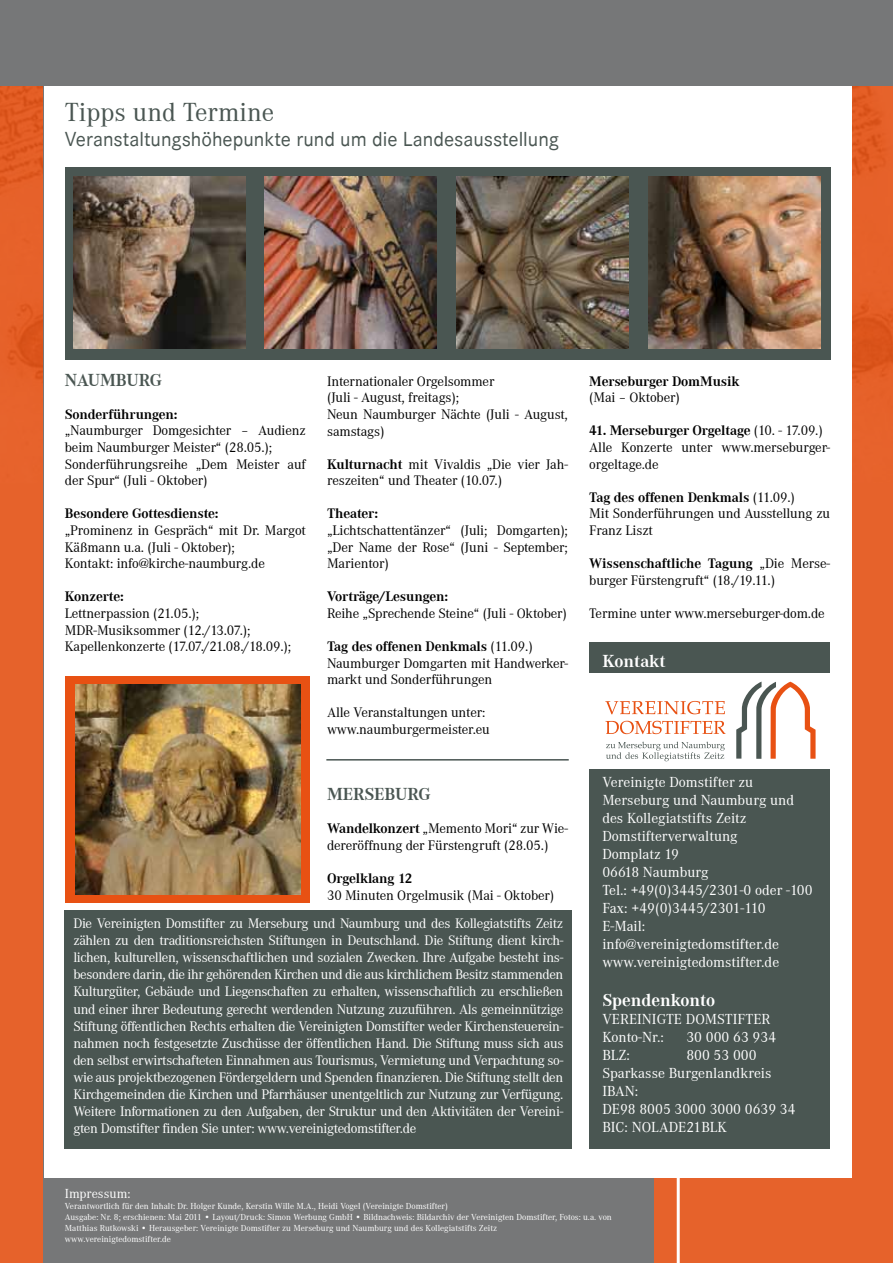
<style>
.page{position:relative;width:893px;height:1263px;background:#fff}
.page>*{position:absolute;margin:0;border:0;box-sizing:border-box;transform-origin:0 0}
.t1{font:27px "Corporate A";color:#4a5652}
.t2{font:21px "Corporate S";color:#4a5652}
.t3{font:700 18px "Corporate A";color:#fff}
.t4{font:700 18px "Corporate A";letter-spacing:-.01em;color:#4a5652}
.t5{font:15px/18px "Corporate A";color:#fff}
.t6{font:14.25px/16.6px "Corporate A";letter-spacing:-.01em;color:#000}
.t7{font:14.25px/17.1px "Corporate A";letter-spacing:-.025em;color:#fff;text-align:justify}
.t8{font:700 14.25px "Corporate A";letter-spacing:-.01em;color:#000}
.t9{font:13.5px "Corporate A";color:#fff}
.t10{font:9px/10.8px "Corporate A";color:#fff}
.s1{font-weight:700}
</style>
<div class="page">
<div style="left:0;top:0;width:44px;height:1263px;background:#e6622b"></div>
<div style="left:650px;top:0;width:243px;height:1263px;background:linear-gradient(to bottom,#e35e25,#e7642d)"></div>
<div style="left:44px;top:0;width:610px;height:1263px;background:#767778"></div>
<hr style="left:677px;top:0;width:3px;height:1263px;background:#fff">
<div style="left:44px;top:85px;width:807px;height:1093px;background:#fff"></div>
<div style="left:0;top:0;width:10px;height:85px;background:#767778"></div>
<div style="left:10px;top:0;width:883px;height:85px;background:#767778"></div>
<div style="left:65px;top:910px;width:507px;height:238px;background:#4a5652"></div>
<div style="left:590px;top:642px;width:240px;height:506px;background:#4a5652"></div>
<div style="left:589px;top:673px;width:241px;height:96px;background:#fff"></div>
<svg style="left:605px;top:701px;width:120px;height:33px"></svg>
<svg style="left:736px;top:682px;width:79px;height:77px"></svg>
<svg style="left:606px;top:742px;width:119px;height:19px"></svg>
<div style="left:65px;top:167px;width:765px;height:192px;background:#4a5652"></div>
<img style="left:265px;top:177px;width:172px;height:172px">
<img style="left:457px;top:177px;width:172px;height:172px">
<img style="left:73px;top:177px;width:172px;height:172px">
<img style="left:648px;top:177px;width:172px;height:172px">
<div style="left:65px;top:676px;width:244px;height:227px;background:#e85113"></div>
<img style="left:76px;top:685px;width:224px;height:209px">
<hr style="left:326px;top:759px;width:243px;height:1px;background:#4a5652">
<h1 class="t1" style="left:65px;top:97px;width:211px">Tipps und Termine</h1>
<h2 class="t2" style="left:65px;top:127px;width:496px">Veranstaltungshöhepunkte rund um die Landesausstellung</h2>
<p class="t4" style="left:65px;top:370px;width:99px">NAUMBURG</p>
<p class="t8" style="left:65px;top:406px;width:114px">Sonderführungen:</p>
<p class="t6" style="left:65px;top:423px;width:242px">„Naumburger Domgesichter – Audienz beim Naumburger Meister“ (28.05.); Sonderführungsreihe „Dem Meister auf der Spur“ (Juli - Oktober)</p>
<p class="t8" style="left:65px;top:506px;width:155px">Besondere Gottesdienste:</p>
<p class="t6" style="left:65px;top:522px;width:242px">„Prominenz in Gespräch“ mit Dr. Margot<br>Käßmann u.a. (Juli - Oktober);<br>Kontakt: info@kirche-naumburg.de</p>
<p class="t8" style="left:65px;top:589px;width:60px">Konzerte:</p>
<p class="t6" style="left:65px;top:605px;width:228px">Lettnerpassion (21.05.);<br>MDR-Musiksommer (12./13.07.);<br>Kapellenkonzerte (17.07./21.08./18.09.);</p>
<p class="t6" style="left:327px;top:373px;width:242px">Internationaler Orgelsommer<br>(Juli - August, freitags);<br>Neun Naumburger Nächte (Juli - August, samstags)</p>
<p class="t6" style="left:327px;top:456px;width:242px"><span class="s1">Kulturnacht</span> mit Vivaldis „Die vier Jah&shy;reszeiten“ und Theater (10.07.)</p>
<p class="t8" style="left:327px;top:506px;width:53px">Theater:</p>
<p class="t6" style="left:327px;top:522px;width:242px;text-align:justify">„Lichtschattentänzer“ (Juli; Domgarten); „Der Name der Rose“ (Juni - September; Marientor)</p>
<p class="t8" style="left:327px;top:589px;width:123px">Vorträge/Lesungen:</p>
<p class="t6" style="left:327px;top:605px;width:241px">Reihe „Sprechende Steine“ (Juli - Oktober)</p>
<p class="t6" style="left:327px;top:638px;width:242px"><span class="s1">Tag des offenen Denkmals</span> (11.09.)<br>Naumburger Domgarten mit Handwerker&shy;markt und Sonderführungen</p>
<p class="t6" style="left:327px;top:705px;width:164px">Alle Veranstaltungen unter: www.naumburgermeister.eu</p>
<p class="t4" style="left:327px;top:784px;width:105px">MERSEBURG</p>
<p class="t6" style="left:327px;top:821px;width:242px"><span class="s1">Wandelkonzert</span> „Memento Mori“ zur Wie&shy;dereröffnung der Fürstengruft (28.05.)</p>
<p class="t8" style="left:327px;top:871px;width:87px">Orgelklang 12</p>
<p class="t6" style="left:327px;top:887px;width:229px">30 Minuten Orgelmusik (Mai - Oktober)</p>
<p class="t7" style="left:73px;top:915px;width:492px">Die Vereinigten Domstifter zu Merseburg und Naumburg und des Kollegiatstifts Zeitz zählen zu den traditionsreichsten Stiftungen in Deutschland. Die Stiftung dient kirch&shy;lichen, kulturellen, wissenschaftlichen und sozialen Zwecken. Ihre Aufgabe besteht ins&shy;besondere darin, die ihr gehörenden Kirchen und die aus kirchlichem Besitz stammenden Kulturgüter, Gebäude und Liegenschaften zu erhalten, wissenschaftlich zu erschließen und einer ihrer Bedeutung gerecht werdenden Nutzung zuzuführen. Als gemeinnützige Stiftung öffentlichen Rechts erhalten die Vereinigten Domstifter weder Kirchensteuerein&shy;nahmen noch festgesetzte Zuschüsse der öffentlichen Hand. Die Stiftung muss sich aus den selbst erwirtschafteten Einnahmen aus Tourismus, Vermietung und Verpachtung so&shy;wie aus projektbezogenen Fördergeldern und Spenden finanzieren. Die Stiftung stellt den Kirchgemeinden die Kirchen und Pfarrhäuser unentgeltlich zur Nutzung zur Verfügung.<br>Weitere Informationen zu den Aufgaben, der Struktur und den Aktivitäten der Vereini&shy;gten Domstifter finden Sie unter: www.vereinigtedomstifter.de</p>
<p class="t8" style="left:589px;top:373px;width:152px">Merseburger DomMusik</p>
<p class="t6" style="left:589px;top:390px;width:92px">(Mai – Oktober)</p>
<p class="t6" style="left:589px;top:423px;width:242px"><span class="s1">41. Merseburger Orgeltage</span> (10. - 17.09.)<br>Alle Konzerte unter www.merseburger&shy;orgeltage.de</p>
<p class="t6" style="left:589px;top:489px;width:242px"><span class="s1">Tag des offenen Denkmals</span> (11.09.)<br>Mit Sonderführungen und Ausstellung zu<br>Franz Liszt</p>
<p class="t6" style="left:589px;top:555px;width:242px"><span class="s1">Wissenschaftliche Tagung</span> „Die Merse&shy;burger Fürstengruft“ (18./19.11.)</p>
<p class="t6" style="left:589px;top:605px;width:237px">Termine unter www.merseburger-dom.de</p>
<p class="t3" style="left:602px;top:651px;width:65px">Kontakt</p>
<p class="t5" style="left:602px;top:773px;width:212px">Vereinigte Domstifter zu<br>Merseburg und Naumburg und des Kollegiatstifts Zeitz<br>Domstifterverwaltung<br>Domplatz 19<br>06618 Naumburg<br>Tel.: +49(0)3445/2301-0 oder -100<br>Fax: +49(0)3445/2301-110<br>E-Mail: info@vereinigtedomstifter.de www.vereinigtedomstifter.de</p>
<p class="t3" style="left:602px;top:990px;width:114px">Spendenkonto</p>
<p class="t5" style="left:602px;top:1011px;width:170px">VEREINIGTE DOMSTIFTER<br>Konto-Nr.:</p>
<p class="t5" style="left:686px;top:1029px;width:91px">30 000 63 934</p>
<p class="t5" style="left:602px;top:1047px;width:29px">BLZ:</p>
<p class="t5" style="left:602px;top:1047px;width:195px;text-indent:84px">800 53 000<br>Sparkasse Burgenlandkreis<br>IBAN:<br>DE98 8005 3000 3000 0639 34<br>BIC: NOLADE21BLK</p>
<p class="t9" style="left:65px;top:1186px;width:67px">Impressum:</p>
<p class="t10" style="left:65px;top:1201px;width:548px">Verantwortlich für den Inhalt: Dr. Holger Kunde, Kerstin Wille M.A., Heidi Vogel (Vereinigte Domstifter)<br>Ausgabe: Nr. 8; erschienen: Mai 2011 • Layout/Druck: Simon Werbung GmbH • Bildnachweis: Bildarchiv der Vereinigten Domstifter, Fotos: u.a. von Matthias Rutkowski • Herausgeber: Vereinigte Domstifter zu Merseburg und Naumburg und des Kollegiatstifts Zeitz<br>www.vereinigtedomstifter.de</p>
</div>
